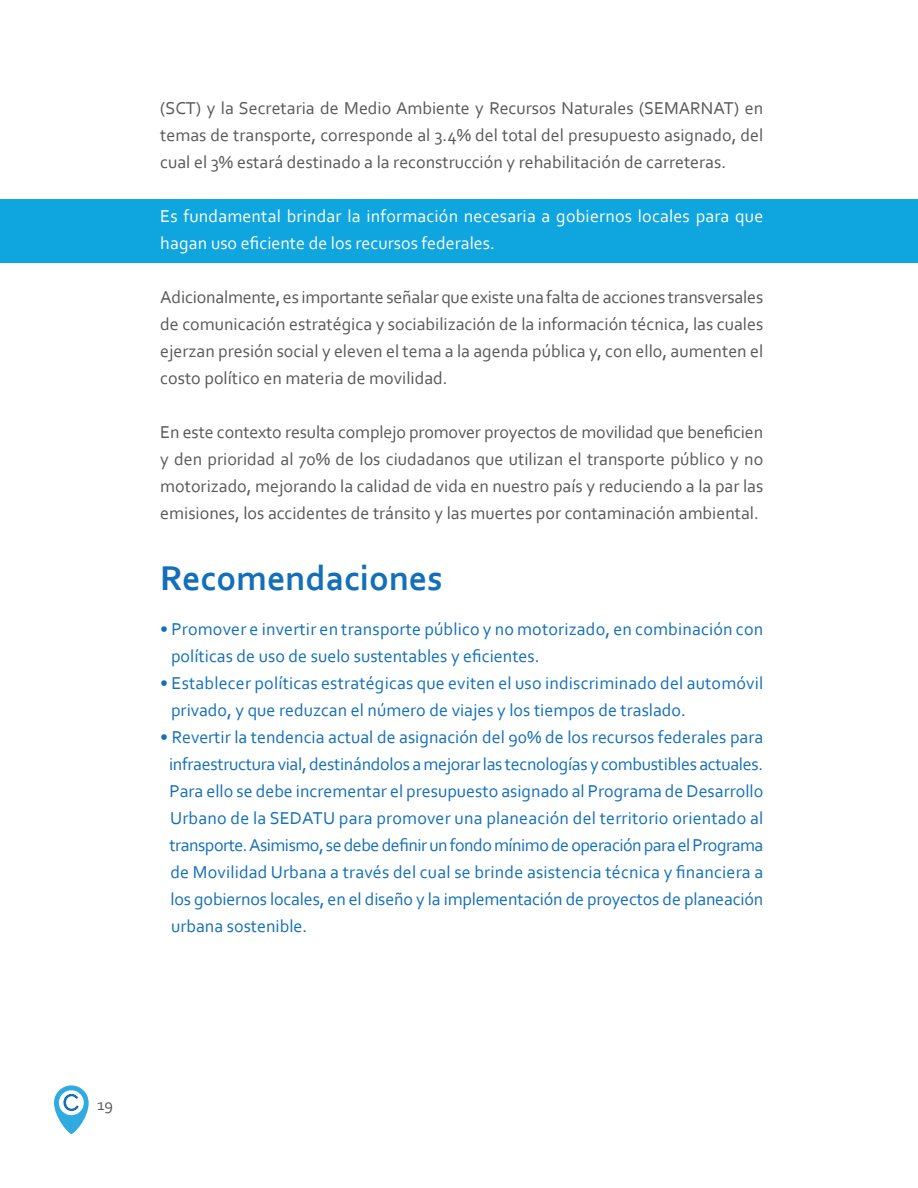
<style>
.page{position:relative;width:918px;height:1188px;background:#fff}
.page>*{position:absolute;margin:0;border:0;box-sizing:border-box;transform-origin:0 0}
.t1{font:700 36px "Corbel";color:#136fb8}
.t2{font:18px/27px "Corbel";color:#57585a;text-align:justify}
.t3{font:18px "Corbel";color:#136fb8}
.t4{font:18px/27px "Corbel";letter-spacing:.01em;color:#fff}
.t5{font:18px "Corbel";letter-spacing:-.025em;color:#136fb8}
.t6{font:16.5px "Corbel";color:#57585a}
.s1{font-family:"Drugs";font-size:28.95px;color:#30abe1}
</style>
<div class="page">
<svg style="left:54px;top:1085px;width:35px;height:49px"></svg>
<div style="left:59px;top:1090px;width:25px;height:25px;background:#fff;border-radius:50%"></div>
<svg style="left:63px;top:1093px;width:16px;height:18px"></svg>
<div style="left:0;top:199px;width:918px;height:63px;background:#0fa5df"></div>
<p class="t2" style="left:160px;top:94px;width:604px">(SCT) y la Secretaria de Medio Ambiente y Recursos Naturales (SEMARNAT) en temas de transporte, corresponde al 3.4% del total del presupuesto asignado, del cual el 3% estará destinado a la reconstrucción y rehabilitación de carreteras.</p>
<p class="t4" style="left:160px;top:202px;width:605px">Es fundamental brindar la información necesaria a gobiernos locales para que hagan uso eficiente de los recursos federales.</p>
<p class="t2" style="left:160px;top:283px;width:604px">Adicionalmente, es importante señalar que existe una falta de acciones transversales de comunicación estratégica y sociabilización de la información técnica, las cuales ejerzan presión social y eleven el tema a la agenda pública y, con ello, aumenten el costo político en materia de movilidad.</p>
<p class="t2" style="left:160px;top:418px;width:604px">En este contexto resulta complejo promover proyectos de movilidad que beneficien y den prioridad al 70% de los ciudadanos que utilizan el transporte público y no motorizado, mejorando la calidad de vida en nuestro país y reduciendo a la par las emisiones, los accidentes de tránsito y las muertes por contaminación ambiental.</p>
<p class="t1" style="left:160px;top:555px;width:284px">Recomendaciones</p>
<p class="t3" style="left:160px;top:618px;width:604px">• Promover e invertir en transporte público y no motorizado, en combinación con</p>
<p class="t3" style="left:171px;top:645px;width:370px">políticas de uso de suelo sustentables y eficientes.</p>
<p class="t3" style="left:160px;top:672px;width:605px">• Establecer políticas estratégicas que eviten el uso indiscriminado del automóvil</p>
<p class="t3" style="left:171px;top:699px;width:516px">privado, y que reduzcan el número de viajes y los tiempos de traslado.</p>
<p class="t3" style="left:160px;top:726px;width:604px">• Revertir la tendencia actual de asignación del 90% de los recursos federales para</p>
<p class="t3" style="left:169px;top:753px;width:596px">infraestructura vial, destinándolos a mejorar las tecnologías y combustibles actuales.</p>
<p class="t3" style="left:169px;top:780px;width:595px">Para ello se debe incrementar el presupuesto asignado al Programa de Desarrollo</p>
<p class="t3" style="left:170px;top:807px;width:595px">Urbano de la SEDATU para promover una planeación del territorio orientado al</p>
<p class="t5" style="left:169px;top:834px;width:595px">transporte. Asimismo, se debe definir un fondo mínimo de operación para el Programa</p>
<p class="t3" style="left:170px;top:861px;width:594px">de Movilidad Urbana a través del cual se brinde asistencia técnica y financiera a</p>
<p class="t3" style="left:171px;top:888px;width:594px">los gobiernos locales, en el diseño y la implementación de proyectos de planeación</p>
<p class="t3" style="left:171px;top:915px;width:138px">urbana sostenible.</p>
<p class="t6" style="left:63px;top:1094px;width:52px"><span class="s1">c</span> 19</p>
</div>
